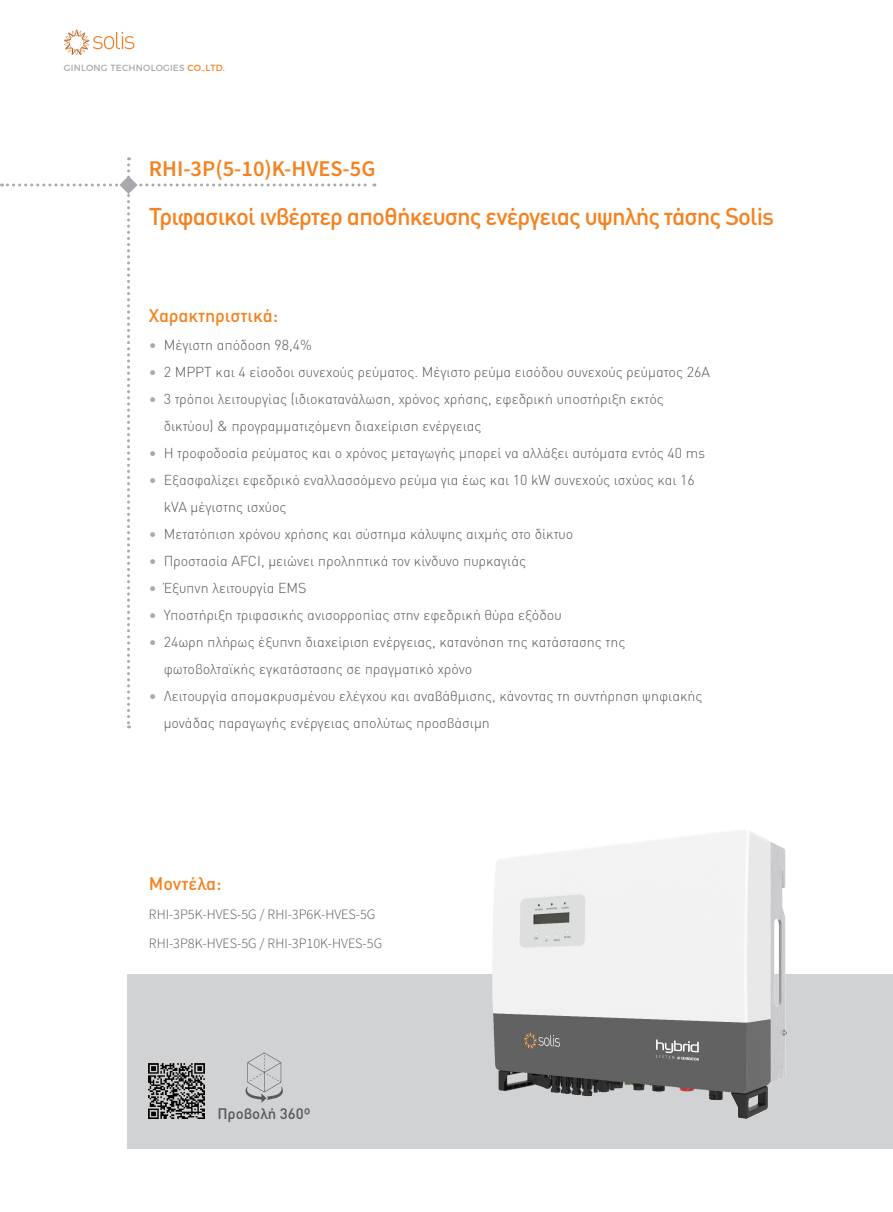
<style>
.page{position:relative;width:893px;height:1212px;background:#fff}
.page>*{position:absolute;margin:0;border:0;box-sizing:border-box;transform-origin:0 0}
.t1{font:500 24px "DIN Pro";letter-spacing:-.04em;color:#f58220}
.t2{font:600 22.5px "Source Sans Pro";color:#f58220}
.t3{font:500 18px "DIN Pro";color:#f58220}
.t4{font:500 15px "DIN Pro";color:#57585a}
.t5{font:300 14.25px/27px "DIN Pro";color:#57585a}
.t6{font:300 14.25px/29.5px "Source Sans Pro";color:#57585a}
.t7{font:9px "Montserrat";letter-spacing:.025em;color:#a8a9ad}
.s1{color:#f58220}
.s2{color:#a8a9ad}
</style>
<div class="page">
<div style="left:128px;top:974px;width:765px;height:174px;background:#d1d2d4"></div>
<svg style="left:64px;top:30px;width:70px;height:25px"></svg>
<img style="left:492px;top:830px;width:295px;height:288px">
<img style="left:149px;top:1063px;width:55px;height:55px">
<svg style="left:245px;top:1052px;width:38px;height:51px"></svg>
<svg style="left:1px;top:157px;width:374px;height:571px"></svg>
<p class="t7" style="left:64px;top:63px;width:163px">GINLONG TECHNOLOGIES <span class="s1">CO.,LTD.</span></p>
<h2 class="t2" style="left:149px;top:154px;width:228px">RHI-3P(5-10)K-HVES-5G</h2>
<h1 class="t1" style="left:149px;top:200px;width:627px">Τριφασικοί ινβέρτερ αποθήκευσης ενέργειας υψηλής τάσης Solis</h1>
<p class="t3" style="left:149px;top:303px;width:131px">Χαρακτηριστικά:</p>
<p class="t5" style="left:149px;top:331px;width:165px"><span class="s2">•</span> Μέγιστη απόδοση 98,4%</p>
<p class="t5" style="left:149px;top:358px;width:563px"><span class="s2">•</span> 2 MPPT και 4 είσοδοι συνεχούς ρεύματος. Μέγιστο ρεύμα εισόδου συνεχούς ρεύματος 26A</p>
<p class="t5" style="left:164px;top:385px;width:502px;text-indent:-15px"><span class="s2">•</span> 3 τρόποι λειτουργίας (ιδιοκατανάλωση, χρόνος χρήσης, εφεδρική υποστήριξη εκτός δικτύου) &amp; προγραμματιζόμενη διαχείριση ενέργειας</p>
<p class="t5" style="left:149px;top:439px;width:558px"><span class="s2">•</span> Η τροφοδοσία ρεύματος και ο χρόνος μεταγωγής μπορεί να αλλάξει αυτόματα εντός 40 ms</p>
<p class="t5" style="left:164px;top:466px;width:533px;text-indent:-15px"><span class="s2">•</span> Εξασφαλίζει εφεδρικό εναλλασσόμενο ρεύμα για έως και 10 kW συνεχούς ισχύος και 16 kVA μέγιστης ισχύος</p>
<p class="t5" style="left:149px;top:520px;width:426px"><span class="s2">•</span> Μετατόπιση χρόνου χρήσης και σύστημα κάλυψης αιχμής στο δίκτυο</p>
<p class="t5" style="left:149px;top:547px;width:379px"><span class="s2">•</span> Προστασία AFCI, μειώνει προληπτικά τον κίνδυνο πυρκαγιάς</p>
<p class="t5" style="left:149px;top:574px;width:159px"><span class="s2">•</span> Έξυπνη λειτουργία EMS</p>
<p class="t5" style="left:149px;top:601px;width:414px"><span class="s2">•</span> Υποστήριξη τριφασικής ανισορροπίας στην εφεδρική θύρα εξόδου</p>
<p class="t5" style="left:164px;top:628px;width:463px;text-indent:-15px"><span class="s2">•</span> 24ωρη πλήρως έξυπνη διαχείριση ενέργειας, κατανόηση της κατάστασης της φωτοβολταϊκής εγκατάστασης σε πραγματικό χρόνο</p>
<p class="t5" style="left:164px;top:682px;width:540px;text-indent:-15px"><span class="s2">•</span> Λειτουργία απομακρυσμένου ελέγχου και αναβάθμισης, κάνοντας τη συντήρηση ψηφιακής μονάδας παραγωγής ενέργειας απολύτως προσβάσιμη</p>
<p class="t3" style="left:149px;top:872px;width:74px">Μοντέλα:</p>
<p class="t6" style="left:149px;top:899px;width:235px">RHI-3P5K-HVES-5G / RHI-3P6K-HVES-5G<br>RHI-3P8K-HVES-5G / RHI-3P10K-HVES-5G</p>
<p class="t4" style="left:218px;top:1103px;width:95px">Προβολή 360º</p>
</div>
